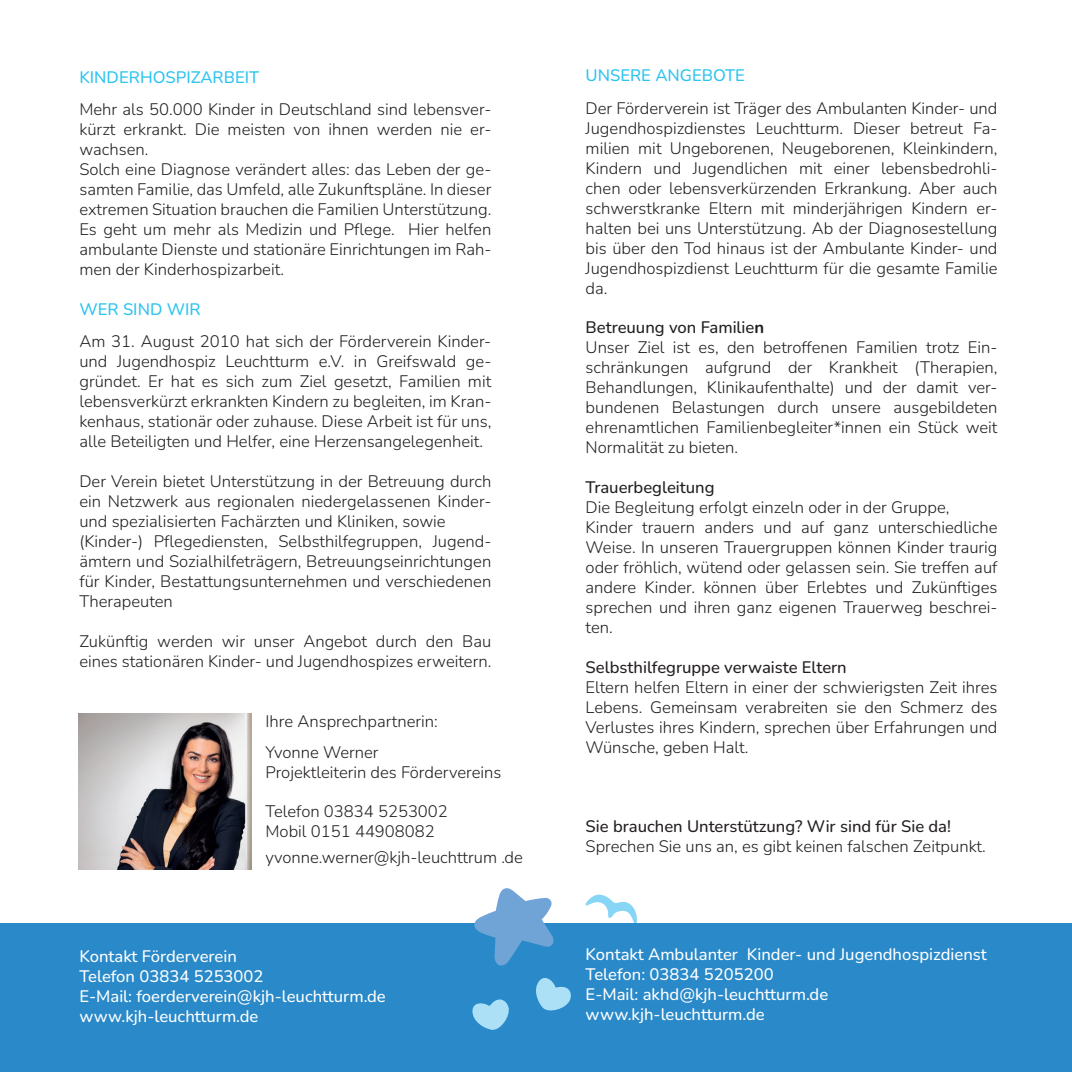
<style>
.page{position:relative;width:1072px;height:1072px;background:#fff}
.page>*{position:absolute;margin:0;border:0;box-sizing:border-box;transform-origin:0 0}
.t1{font:300 16.62px/19.9px "Nunito";color:#231f20}
.t2{font:500 16.62px/19.9px "Nunito";color:#fff}
.t3{font:500 16.62px "Nunito";color:#231f20}
.t4{font:500 16.62px "Nunito";color:#2dc4ef}
.s1{font-weight:500}
.s2{font-weight:700}
</style>
<div class="page">
<svg style="left:585px;top:894px;width:52px;height:29px"></svg>
<div style="left:0;top:923px;width:1071px;height:148px;background:#2989c9"></div>
<svg style="left:474px;top:888px;width:80px;height:78px"></svg>
<svg style="left:536px;top:978px;width:35px;height:33px"></svg>
<svg style="left:472px;top:999px;width:37px;height:31px"></svg>
<img style="left:78px;top:713px;width:174px;height:156px">
<p class="t4" style="left:79px;top:65px;width:181px">KINDERHOSPIZARBEIT</p>
<p class="t1" style="left:79px;top:99px;width:413px">Mehr als 50.000 Kinder in Deutschland sind lebensver&shy;kürzt erkrankt. Die meisten von ihnen werden nie er&shy;wachsen.<br>Solch eine Diagnose verändert alles: das Leben der ge&shy;samten Familie, das Umfeld, alle Zukunftspläne. In dieser extremen Situation brauchen die Familien Unterstützung.<br>Es geht um mehr als Medizin und Pflege. Hier helfen ambulante Dienste und stationäre Einrichtungen im Rah&shy;men der Kinderhospizarbeit.</p>
<p class="t4" style="left:79px;top:297px;width:123px">WER SIND WIR</p>
<p class="t1" style="left:79px;top:331px;width:413px;text-align:justify">Am 31. August 2010 hat sich der Förderverein Kinder&shy;und Jugendhospiz Leuchtturm e.V. in Greifswald ge&shy;gründet. Er hat es sich zum Ziel gesetzt, Familien mit lebensverkürzt erkrankten Kindern zu begleiten, im Kran&shy;kenhaus, stationär oder zuhause. Diese Arbeit ist für uns, alle Beteiligten und Helfer, eine Herzensangelegenheit.</p>
<p class="t1" style="left:79px;top:470px;width:413px">Der Verein bietet Unterstützung in der Betreuung durch ein Netzwerk aus regionalen niedergelassenen Kinder&shy;und spezialisierten Fachärzten und Kliniken, sowie (Kinder-) Pflegediensten, Selbsthilfegruppen, Jugend&shy;ämtern und Sozialhilfeträgern, Betreuungseinrichtungen für Kinder, Bestattungsunternehmen und verschiedenen Therapeuten</p>
<p class="t1" style="left:79px;top:630px;width:413px">Zukünftig werden wir unser Angebot durch den Bau eines stationären Kinder- und Jugendhospizes erweitern.</p>
<p class="t1" style="left:265px;top:705px;width:174px;line-height:30.4px">Ihre Ansprechpartnerin:<br>Yvonne Werner</p>
<p class="t1" style="left:265px;top:761px;width:237px">Projektleiterin des Fördervereins</p>
<p class="t1" style="left:265px;top:801px;width:184px">Telefon 03834 5253002<br>Mobil 0151 44908082</p>
<p class="t1" style="left:265px;top:846px;width:259px">yvonne.werner@kjh-leuchttrum .de</p>
<p class="t2" style="left:79px;top:945px;width:308px">Kontakt Förderverein<br>Telefon 03834 5253002<br>E-Mail: foerderverein@kjh-leuchtturm.de www.kjh-leuchtturm.de</p>
<p class="t4" style="left:585px;top:64px;width:161px">UNSERE ANGEBOTE</p>
<p class="t1" style="left:585px;top:98px;width:413px;text-align:justify">Der Förderverein ist Träger des Ambulanten Kinder- und Jugendhospizdienstes Leuchtturm. Dieser betreut Fa&shy;milien mit Ungeborenen, Neugeborenen, Kleinkindern, Kindern und Jugendlichen mit einer lebensbedrohli&shy;chen oder lebensverkürzenden Erkrankung. Aber auch schwerstkranke Eltern mit minderjährigen Kindern er&shy;halten bei uns Unterstützung. Ab der Diagnosestellung bis über den Tod hinaus ist der Ambulante Kinder- und Jugendhospizdienst Leuchtturm für die gesamte Familie da.</p>
<p class="t1" style="left:585px;top:317px;width:413px"><span class="s1">Betreuung von Familie</span><span class="s2">n<br></span>Unser Ziel ist es, den betroffenen Familien trotz Ein&shy;schränkungen aufgrund der Krankheit (Therapien, Behandlungen, Klinikaufenthalte) und der damit ver&shy;bundenen Belastungen durch unsere ausgebildeten ehrenamtlichen Familienbegleiter*innen ein Stück weit Normalität zu bieten.</p>
<p class="t3" style="left:585px;top:476px;width:130px">Trauerbegleitung</p>
<p class="t1" style="left:585px;top:497px;width:413px">Die Begleitung erfolgt einzeln oder in der Gruppe, Kinder trauern anders und auf ganz unterschiedliche Weise. In unseren Trauergruppen können Kinder traurig oder fröhlich, wütend oder gelassen sein. Sie treffen auf andere Kinder. können über Erlebtes und Zukünftiges sprechen und ihren ganz eigenen Trauerweg beschrei&shy;ten.</p>
<p class="t3" style="left:585px;top:655px;width:263px">Selbsthilfegruppe verwaiste Eltern</p>
<p class="t1" style="left:585px;top:676px;width:413px;text-align:justify">Eltern helfen Eltern in einer der schwierigsten Zeit ihres Lebens. Gemeinsam verabreiten sie den Schmerz des Verlustes ihres Kindern, sprechen über Erfahrungen und Wünsche, geben Halt.</p>
<p class="t3" style="left:585px;top:815px;width:367px">Sie brauchen Unterstützung? Wir sind für Sie da!</p>
<p class="t1" style="left:585px;top:836px;width:402px">Sprechen Sie uns an, es gibt keinen falschen Zeitpunkt.</p>
<p class="t2" style="left:585px;top:943px;width:402px">Kontakt Ambulanter Kinder- und Jugendhospizdienst Telefon: 03834 5205200<br>E-Mail: akhd@kjh-leuchtturm.de www.kjh-leuchtturm.de</p>
</div>
